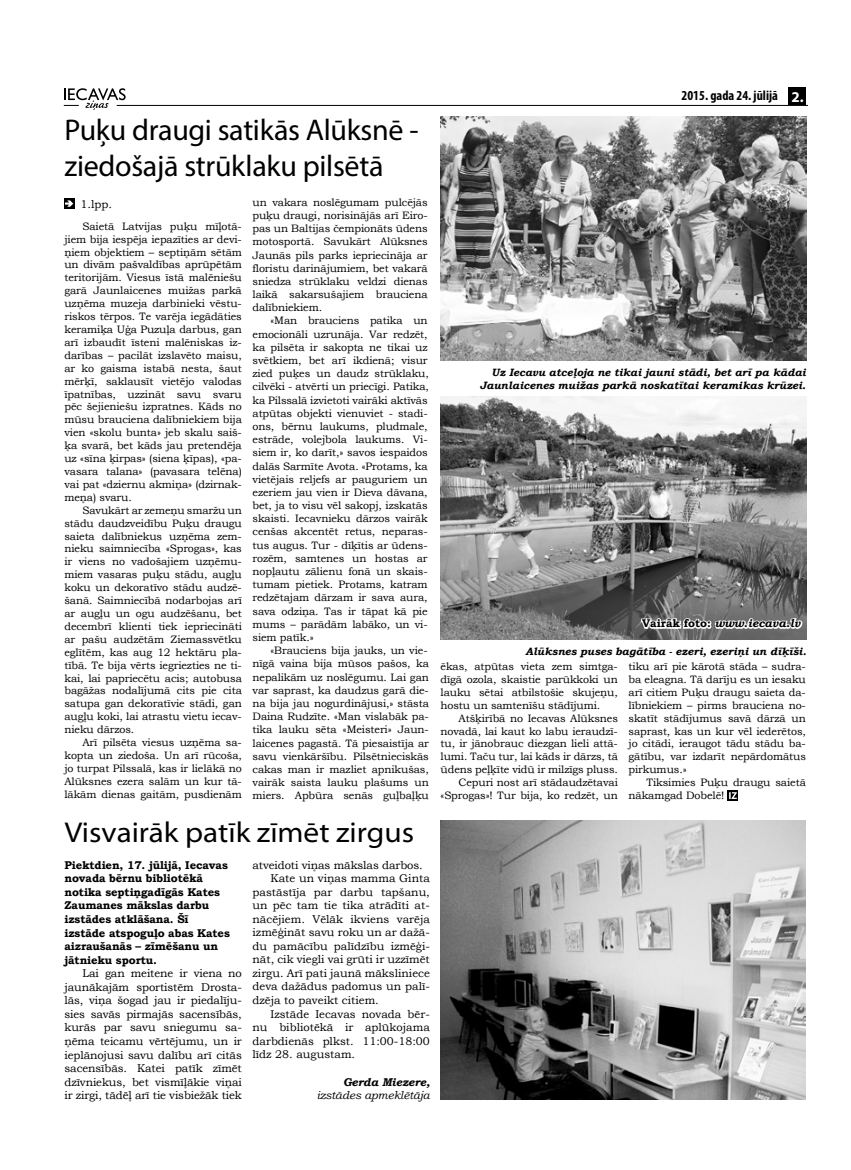
<style>
.page{position:relative;width:851px;height:1170px;background:#fff}
.page>*{position:absolute;margin:0;border:0;box-sizing:border-box;transform-origin:0 0}
.t1{font:30px/36px "Myriad Pro";letter-spacing:-.01em;color:#000}
.t2{font:semi-expanded 28.75px "Myriad Pro";color:#000}
.t3{font:700 condensed 13.75px "Myriad Pro";color:#000}
.t4{font:11.25px/13.5px "Bookman Old Style";color:#000;text-align:justify}
.t5{font:700 11.25px/13.5px "Bookman Old Style";letter-spacing:-.01em;color:#000}
.t6{font:italic 700 11.25px "Bookman Old Style";letter-spacing:-.01em;color:#000}
.t7{font:italic 11.25px "Bookman Old Style";letter-spacing:-.01em;color:#000}
.t8{font:10.75px/12.9px "Bookman Old Style";letter-spacing:-.01em;color:#000;text-align:justify}
.t9{font:italic 700 10.62px/12.8px "Bookman Old Style";color:#000;text-align:right}
.s1{font-stretch:normal;font-size:15px;color:#fff}
.s2{font-style:normal}
</style>
<div class="page">
<hr style="left:117px;top:105px;width:689px;height:1px;background:#000">
<svg style="left:64px;top:88px;width:62px;height:22px"></svg>
<div style="left:788px;top:87px;width:18px;height:18px;background:#000"></div>
<div style="left:64px;top:198px;width:10px;height:11px;background:#000"></div>
<svg style="left:65px;top:200px;width:8px;height:7px"></svg>
<svg style="left:727px;top:790px;width:11px;height:10px"></svg>
<svg style="left:729px;top:792px;width:7px;height:6px"></svg>
<img style="left:440px;top:820px;width:365px;height:278px">
<img style="left:440px;top:117px;width:366px;height:244px">
<img style="left:441px;top:396px;width:365px;height:243px">
<svg style="left:639px;top:615px;width:165px;height:25px"></svg>
<h1 class="t1" style="left:64px;top:111px;width:355px">Puķu draugi satikās Alūksnē - ziedošajā strūklaku pilsētā</h1>
<p class="t8" style="left:252px;top:195px;width:177px">un vakara noslēgumam pulcējās puķu draugi, norisinājās arī Eiro&shy;pas un Baltijas čempionāts ūdens motosportā. Savukārt Alūksnes Jaunās pils parks iepriecināja ar floristu darinājumiem, bet vakarā sniedza strūklaku veldzi dienas laikā sakarsušajiem brauciena dalībniekiem.</p>
<p class="t8" style="left:252px;top:314px;width:178px;text-indent:18px">«Man brauciens patika un emocionāli uzrunāja. Var redzēt, ka pilsēta ir sakopta ne tikai uz svētkiem, bet arī ikdienā; visur zied puķes un daudz strūklaku, cilvēki - atvērti un priecīgi. Patika, ka Pilssalā izvietoti vairāki aktīvās atpūtas objekti vienuviet - stadi&shy;ons, bērnu laukums, pludmale, estrāde, volejbola laukums. Vi&shy;siem ir, ko darīt,» savos iespaidos dalās Sarmīte Avota. «Protams, ka vietējais reljefs ar pauguriem un ezeriem jau vien ir Dieva dāvana, bet, ja to visu vēl sakopj, izskatās skaisti. Iecavnieku dārzos vairāk cenšas akcentēt retus, neparas&shy;tus augus. Tur - dīķītis ar ūdens&shy;rozēm, samtenes un hostas ar nopļautu zālienu fonā un skais&shy;tumam pietiek. Protams, katram redzētajam dārzam ir sava aura, sava odziņa. Tas ir tāpat kā pie mums – parādām labāko, un vi&shy;siem patīk.»</p>
<p class="t8" style="left:252px;top:644px;width:178px;text-indent:18px">«Brauciens bija jauks, un vie&shy;nīgā vaina bija mūsos pašos, ka nepalikām uz noslēgumu. Lai gan var saprast, ka daudzus garā die&shy;na bija jau nogurdinājusi,» stāsta Daina Rudzīte. «Man vislabāk pa&shy;tika lauku sēta «Meisteri» Jaun&shy;laicenes pagastā. Tā piesaistīja ar savu vienkāršību. Pilsētnieciskās cakas man ir mazliet apnikušas, vairāk saista lauku plašums un miers. Apbūra senās guļbaļķu</p>
<p class="t4" style="left:80px;top:197px;width:33px">1.lpp.</p>
<p class="t8" style="left:64px;top:220px;width:179px;text-indent:18px">Saietā Latvijas puķu mīļotā&shy;jiem bija iespēja iepazīties ar devi&shy;ņiem objektiem – septiņām sētām un divām pašvaldības aprūpētām teritorijām. Viesus īstā malēniešu garā Jaunlaicenes muižas parkā uzņēma muzeja darbinieki vēstu&shy;riskos tērpos. Te varēja iegādāties keramiķa Uģa Puzuļa darbus, gan arī izbaudīt īsteni malēniskas iz&shy;darības – pacilāt izslavēto maisu, ar ko gaisma istabā nesta, šaut mērķī, saklausīt vietējo valodas īpatnības, uzzināt savu svaru pēc šejieniešu izpratnes. Kāds no mūsu brauciena dalībniekiem bija vien «skolu bunta» jeb skalu saiš&shy;ķa svarā, bet kāds jau pretendēja uz «sīna ķirpas» (siena ķīpas), «pa&shy;vasara talana» (pavasara telēna) vai pat «dziernu akmiņa» (dzirnak&shy;meņa) svaru.</p>
<p class="t8" style="left:64px;top:503px;width:179px;text-indent:18px">Savukārt ar zemeņu smaržu un stādu daudzveidību Puķu draugu saieta dalībniekus uzņēma zem&shy;nieku saimniecība «Sprogas», kas ir viens no vadošajiem uzņēmu&shy;miem vasaras puķu stādu, augļu koku un dekoratīvo stādu audzē&shy;šanā. Saimniecībā nodarbojas arī ar augļu un ogu audzēšanu, bet decembrī klienti tiek iepriecināti ar pašu audzētām Ziemassvētku eglītēm, kas aug 12 hektāru pla&shy;tībā. Te bija vērts iegriezties ne ti&shy;kai, lai papriecētu acis; autobusa bagāžas nodalījumā cits pie cita satupa gan dekoratīvie stādi, gan augļu koki, lai atrastu vietu iecav&shy;nieku dārzos.</p>
<p class="t8" style="left:64px;top:736px;width:179px;text-indent:18px">Arī pilsēta viesus uzņēma sa&shy;kopta un ziedoša. Un arī rūcoša, jo turpat Pilssalā, kas ir lielākā no Alūksnes ezera salām un kur tā&shy;lākām dienas gaitām, pusdienām</p>
<h2 class="t2" style="left:65px;top:816px;width:350px">Visvairāk patīk zīmēt zirgus</h2>
<p class="t5" style="left:64px;top:858px;width:167px">Piektdien, 17. jūlijā, Iecavas novada bērnu bibliotēkā notika septiņgadīgās Kates<br>Zaumanes mākslas darbu izstādes atklāšana. Šī izstāde atspoguļo abas Kates aizraušanās – zīmēšanu un jātnieku sportu.</p>
<p class="t4" style="left:64px;top:966px;width:179px;text-indent:18px">Lai gan meitene ir viena no jaunākajām sportistēm Drosta&shy;lās, viņa šogad jau ir piedalīju&shy;sies savās pirmajās sacensībās, kurās par savu sniegumu sa&shy;ņēma teicamu vērtējumu, un ir ieplānojusi savu dalību arī citās sacensībās. Katei patīk zīmēt dzīvniekus, bet vismīļākie viņai ir zirgi, tādēļ arī tie visbiežāk tiek</p>
<p class="t4" style="left:252px;top:858px;width:172px">atveidoti viņas mākslas darbos.</p>
<p class="t4" style="left:270px;top:871px;width:161px">Kate un viņas mamma Ginta</p>
<p class="t4" style="left:252px;top:885px;width:179px">pastāstīja par darbu tapšanu,</p>
<p class="t4" style="left:252px;top:898px;width:179px">un pēc tam tie tika atrādīti at-</p>
<p class="t4" style="left:252px;top:912px;width:179px">nācējiem. Vēlāk ikviens varēja</p>
<p class="t4" style="left:252px;top:925px;width:179px">izmēģināt savu roku un ar dažā-</p>
<p class="t4" style="left:252px;top:939px;width:179px">du pamācību palīdzību izmēģi-</p>
<p class="t4" style="left:252px;top:952px;width:179px">nāt, cik viegli vai grūti ir uzzīmēt</p>
<p class="t4" style="left:252px;top:966px;width:179px">zirgu. Arī pati jaunā māksliniece</p>
<p class="t4" style="left:252px;top:979px;width:179px">deva dažādus padomus un palī-</p>
<p class="t4" style="left:252px;top:993px;width:128px">dzēja to paveikt citiem.</p>
<p class="t4" style="left:270px;top:1006px;width:161px">Izstāde Iecavas novada bēr-</p>
<p class="t4" style="left:252px;top:1020px;width:179px">nu bibliotēkā ir aplūkojama</p>
<p class="t4" style="left:252px;top:1033px;width:179px">darbdienās plkst. 11:00-18:00</p>
<p class="t4" style="left:252px;top:1047px;width:104px">līdz 28. augustam.</p>
<p class="t6" style="left:343px;top:1073px;width:88px">Gerda Miezere,</p>
<p class="t7" style="left:317px;top:1087px;width:115px">izstādes apmeklētāja</p>
<p class="t3" style="left:681px;top:87px;width:123px">2015. gada 24. jūlijā <span class="s1">2.</span></p>
<p class="t9" style="left:480px;top:366px;width:327px">Uz Iecavu atceļoja ne tikai jauni stādi, bet arī pa kādai<br>Jaunlaicenes muižas parkā noskatītai keramikas krūzei.</p>
<p class="t6" style="left:642px;top:615px;width:159px"><span class="s2">Vairāk foto:</span> www.iecava.lv</p>
<p class="t9" style="left:525px;top:644px;width:282px">Alūksnes puses bagātība - ezeri, ezeriņi un dīķīši.</p>
<p class="t8" style="left:440px;top:660px;width:179px">ēkas, atpūtas vieta zem simtga&shy;dīgā ozola, skaistie parūkkoki un lauku sētai atbilstošie skujeņu, hostu un samtenīšu stādījumi.</p>
<p class="t8" style="left:440px;top:711px;width:179px;text-align:right">Atšķirībā no Iecavas Alūksnes novadā, lai kaut ko labu ieraudzī&shy;tu, ir jānobrauc diezgan lieli attā&shy;lumi. Taču tur, lai kāds ir dārzs, tā ūdens peļķīte vidū ir milzīgs pluss.<br>Cepuri nost arī stādaudzētavai «Sprogas»! Tur bija, ko redzēt, un</p>
<p class="t8" style="left:628px;top:660px;width:179px">tiku arī pie kārotā stāda – sudra&shy;ba eleagna. Tā darīju es un iesaku arī citiem Puķu draugu saieta da&shy;lībniekiem – pirms brauciena no&shy;skatīt stādījumus savā dārzā un saprast, kas un kur vēl iederētos, jo citādi, ieraugot tādu stādu ba&shy;gātību, var izdarīt nepārdomātus pirkumus.»</p>
<p class="t8" style="left:628px;top:776px;width:179px;text-indent:18px">Tiksimies Puķu draugu saietā nākamgad Dobelē!</p>
</div>
